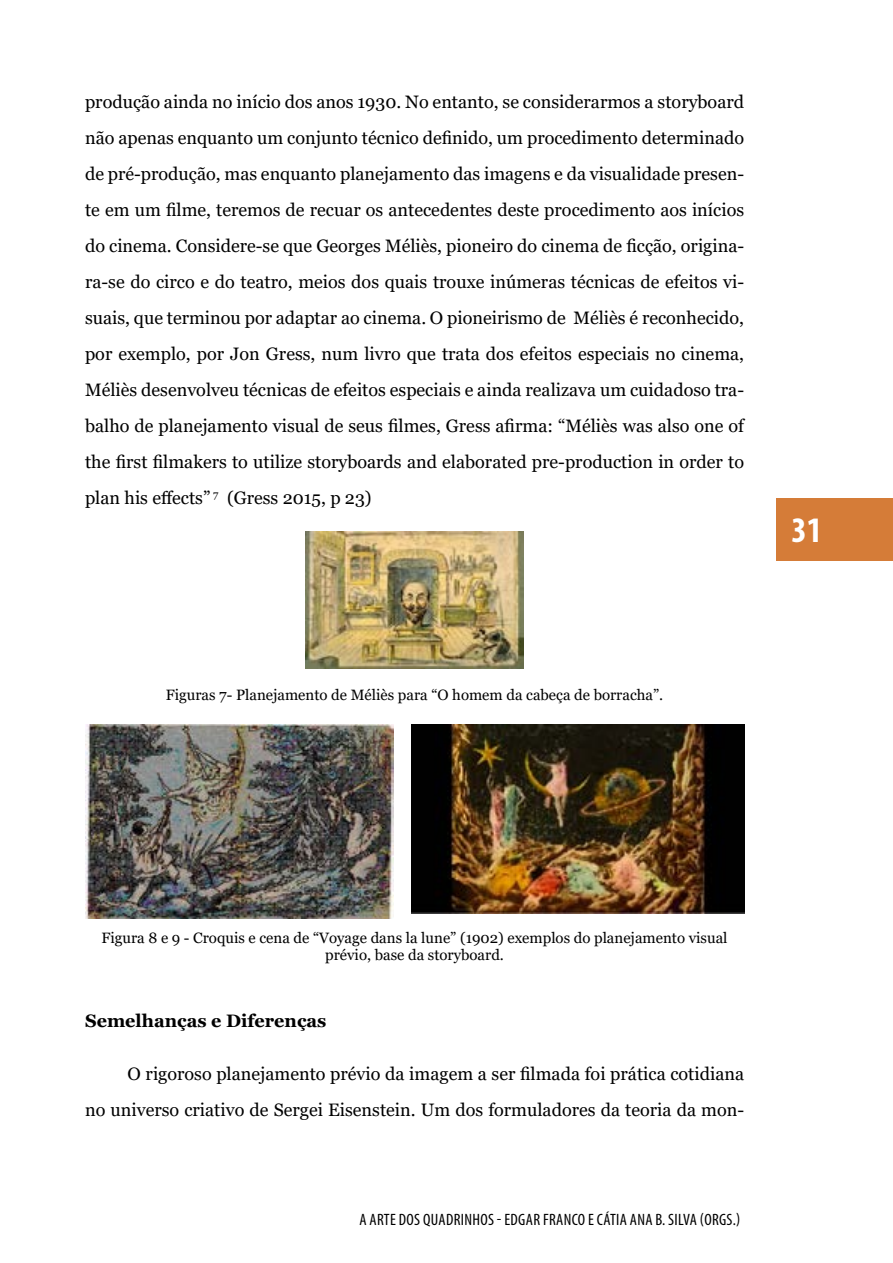
<style>
.page{position:relative;width:893px;height:1263px;background:#fff}
.page>*{position:absolute;margin:0;border:0;box-sizing:border-box;transform-origin:0 0}
.t1{font:700 condensed 36px "Myriad Pro";color:#fff}
.t2{font:18px/36px "Georgia";color:#000;text-align:justify}
.t3{font:700 18px "Georgia";color:#000}
.t4{font:condensed 16.5px "Myriad Pro";letter-spacing:.02em;color:#000}
.t5{font:15px/16.5px "Georgia";color:#000;text-align:center}
</style>
<div class="page">
<div style="left:776px;top:497px;width:117px;height:63px;background:#d57c38"></div>
<img style="left:305px;top:531px;width:219px;height:137px">
<img style="left:411px;top:725px;width:333px;height:188px">
<img style="left:85px;top:725px;width:308px;height:193px">
<p class="t2" style="left:85px;top:84px;width:661px">produção ainda no início dos anos 1930. No entanto, se considerarmos a storyboard não apenas enquanto um conjunto técnico definido, um procedimento determinado de pré-produção, mas enquanto planejamento das imagens e da visualidade presen&shy;te em um filme, teremos de recuar os antecedentes deste procedimento aos inícios do cinema. Considere-se que Georges Méliès, pioneiro do cinema de ficção, origina&shy;ra-se do circo e do teatro, meios dos quais trouxe inúmeras técnicas de efeitos vi&shy;suais, que terminou por adaptar ao cinema. O pioneirismo de Méliès é reconhecido, por exemplo, por Jon Gress, num livro que trata dos efeitos especiais no cinema, Méliès desenvolveu técnicas de efeitos especiais e ainda realizava um cuidadoso tra&shy;balho de planejamento visual de seus filmes, Gress afirma: “Méliès was also one of the first filmakers to utilize storyboards and elaborated pre-production in order to plan his effects” <sup>7</sup> (Gress 2015, p 23)</p>
<h1 class="t1" style="left:791px;top:508px;width:32px">31</h1>
<p class="t5" style="left:166px;top:687px;width:499px">Figuras 7- Planejamento de Méliès para “O homem da cabeça de borracha”.</p>
<p class="t5" style="left:101px;top:930px;width:628px">Figura 8 e 9 - Croquis e cena de “Voyage dans la lune” (1902) exemplos do planejamento visual prévio, base da storyboard.</p>
<p class="t3" style="left:85px;top:1009px;width:243px">Semelhanças e Diferenças</p>
<p class="t2" style="left:85px;top:1056px;width:661px;text-align:right">O rigoroso planejamento prévio da imagem a ser filmada foi prática cotidiana<br>no universo criativo de Sergei Eisenstein. Um dos formuladores da teoria da mon-</p>
<p class="t4" style="left:359px;top:1210px;width:382px">A ARTE DOS QUADRINHOS - EDGAR FRANCO E CÁTIA ANA B. SILVA (ORGS.)</p>
</div>
